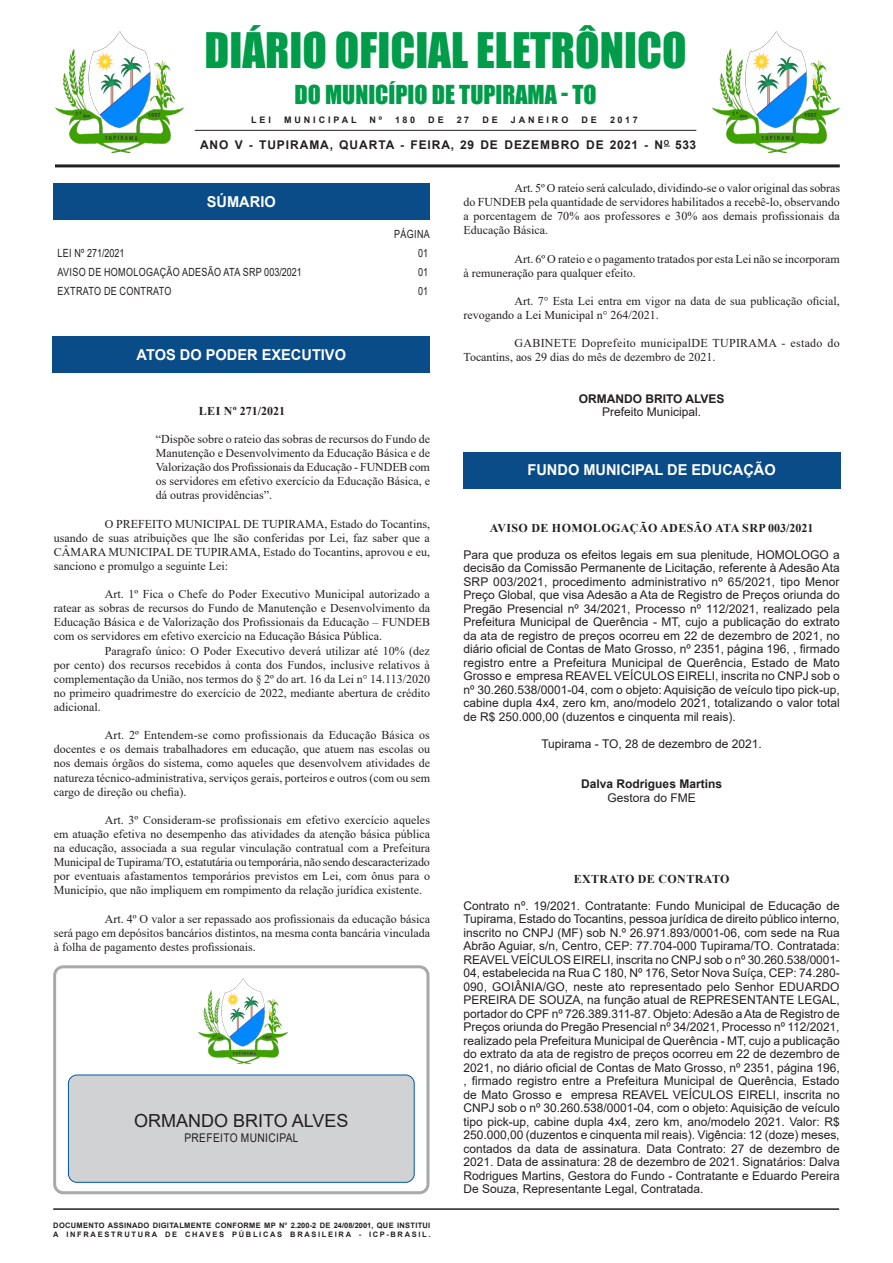
<style>
.page{position:relative;width:893px;height:1263px;background:#fff}
.page>*{position:absolute;margin:0;border:0;box-sizing:border-box;transform-origin:0 0}
.t1{font:45px "Impact";color:#009c4a}
.t2{font:24px "Impact";color:#009c4a}
.t3{font:18px "Arial";color:#231f20}
.Chancela{font:700 15px "Arial";color:#fff}
.SEM_PARAGRAFO{font:12px/13.5px "Arial";color:#231f20;text-align:justify}
.CORPO_DE_TEXTO{font:12px/14.1px "Times New Roman";color:#231f20;text-align:justify}
.EMENTA{font:12px/14.1px "Times New Roman";color:#231f20;text-align:justify}
.CORPO_DE_TEXTO-2{font:12px/14.1px "Times New Roman";letter-spacing:.02em;color:#231f20}
.TITULOS{font:700 12px "Times New Roman";letter-spacing:.035em;color:#231f20}
.NOME{font:700 12px "Arial";letter-spacing:.08em;color:#231f20}
.NOME-2{font:700 12px "Arial";letter-spacing:.005em;color:#231f20}
.CIDADE{font:12px "Arial";color:#231f20}
.CARGO{font:12px "Arial";color:#231f20}
.SEM_PARAGRAFO-2{font:12px "Arial";letter-spacing:.035em;color:#231f20;scale:.85 1}
.TITULOS-2{font:700 12px "Times New Roman";color:#231f20}
.Sumario{font:11.25px "Arial";letter-spacing:.035em;color:#231f20;scale:.8 1}
.Sumario-2{font:11.25px "Arial";color:#231f20;scale:.8 1}
.t4{font:700 9px "Arial";letter-spacing:.325em;color:#231f20}
.t5{font:700 7.5px "Arial";letter-spacing:.04em;color:#231f20}
.t6{font:700 7.5px "Arial";letter-spacing:.225em;color:#231f20}
</style>
<div class="page">
<hr style="left:53px;top:1208px;width:786px;height:2px;background:#231f20">
<hr style="left:55px;top:164px;width:785px;height:3px;background:#231f20">
<hr style="left:195px;top:130px;width:501px;height:1px;background:#231f20">
<img style="left:712px;top:31px;width:128px;height:121px">
<img style="left:56px;top:31px;width:127px;height:121px">
<div style="left:53px;top:184px;width:376px;height:36px;background:#094c88"></div>
<div style="left:53px;top:336px;width:377px;height:36px;background:#094c88"></div>
<div style="left:53px;top:965px;width:376px;height:229px;border:3px solid #a8a9ad;border-radius:9px"></div>
<div style="left:68px;top:1075px;width:346px;height:107px;background:#d1d2d4;border-radius:9px"></div>
<div style="left:68px;top:1075px;width:346px;height:107px;border:1px solid #0057a8;border-radius:9px"></div>
<img style="left:199px;top:978px;width:89px;height:86px">
<div style="left:463px;top:452px;width:377px;height:36px;background:#094c88"></div>
<p class="t1" style="left:205px;top:16px;width:483px">DIÁRIO OFICIAL ELETRÔNICO</p>
<p class="t2" style="left:294px;top:76px;width:304px">DO MUNICÍPIO DE TUPIRAMA - TO</p>
<p class="t4" style="left:251px;top:114px;width:21px">LEI</p>
<p class="t4" style="left:284px;top:114px;width:74px">MUNICIPAL</p>
<p class="t4" style="left:370px;top:114px;width:14px">N º</p>
<p class="t4" style="left:395px;top:114px;width:22px">180</p>
<p class="t4" style="left:428px;top:114px;width:17px">D E</p>
<p class="t4" style="left:457px;top:114px;width:14px">2 7</p>
<p class="t4" style="left:482px;top:114px;width:17px">D E</p>
<p class="t4" style="left:511px;top:114px;width:59px">JANEIRO</p>
<p class="t4" style="left:582px;top:114px;width:17px">D E</p>
<p class="t4" style="left:610px;top:114px;width:29px">2017</p>
<p class="NOME" style="left:200px;top:137px;width:498px">ANO V - TUPIRAMA, QUARTA - FEIRA, 29 DE DEZEMBRO DE 2021 - N<sup>O</sup> 533</p>
<p class="Chancela" style="left:207px;top:191px;width:70px">SÚMARIO</p>
<p class="Sumario" style="left:394px;top:226px;width:46px">PÁGINA</p>
<p class="Sumario-2" style="left:58px;top:245px;width:85px">LEI Nº 271/2021</p>
<p class="Sumario" style="left:418px;top:245px;width:14px">01</p>
<p class="Sumario" style="left:58px;top:264px;width:307px">AVISO DE HOMOLOGAÇÃO ADESÃO ATA SRP 003/2021</p>
<p class="Sumario" style="left:418px;top:264px;width:14px">01</p>
<p class="Sumario" style="left:58px;top:283px;width:144px">EXTRATO DE CONTRATO</p>
<p class="Sumario" style="left:418px;top:283px;width:14px">01</p>
<p class="Chancela" style="left:137px;top:344px;width:211px">ATOS DO PODER EXECUTIVO</p>
<p class="TITULOS-2" style="left:199px;top:402px;width:88px">LEI Nº 271/2021</p>
<p class="EMENTA" style="left:156px;top:432px;width:276px">“Dispõe sobre o rateio das sobras de recursos do Fundo de Manutenção e Desenvolvimento da Educação Básica e de Valorização dos Profissionais da Educação - FUNDEB com os servidores em efetivo exercício da Educação Básica, e dá outras providências”.</p>
<p class="CORPO_DE_TEXTO" style="left:54px;top:516px;width:378px;text-indent:51px">O PREFEITO MUNICIPAL DE TUPIRAMA, Estado do Tocantins, usando de suas atribuições que lhe são conferidas por Lei, faz saber que a CÂMARA MUNICIPAL DE TUPIRAMA, Estado do Tocantins, aprovou e eu, sanciono e promulgo a seguinte Lei:</p>
<p class="CORPO_DE_TEXTO" style="left:54px;top:587px;width:378px;text-indent:51px">Art. 1º Fica o Chefe do Poder Executivo Municipal autorizado a ratear as sobras de recursos do Fundo de Manutenção e Desenvolvimento da Educação Básica e de Valorização dos Profissionais da Educação – FUNDEB com os servidores em efetivo exercício na Educação Básica Pública.</p>
<p class="CORPO_DE_TEXTO" style="left:54px;top:643px;width:378px;text-indent:51px">Paragrafo único: O Poder Executivo deverá utilizar até 10% (dez por cento) dos recursos recebidos à conta dos Fundos, inclusive relativos à complementação da União, nos termos do § 2º do art. 16 da Lei n° 14.113/2020 no primeiro quadrimestre do exercício de 2022, mediante abertura de crédito adicional.</p>
<p class="CORPO_DE_TEXTO" style="left:54px;top:728px;width:378px;text-indent:51px">Art. 2º Entendem-se como profissionais da Educação Básica os docentes e os demais trabalhadores em educação, que atuem nas escolas ou nos demais órgãos do sistema, como aqueles que desenvolvem atividades de natureza técnico-administrativa, serviços gerais, porteiros e outros (com ou sem cargo de direção ou chefia).</p>
<p class="CORPO_DE_TEXTO" style="left:54px;top:812px;width:378px;text-indent:51px">Art. 3º Consideram-se profissionais em efetivo exercício aqueles em atuação efetiva no desempenho das atividades da atenção básica pública na educação, associada a sua regular vinculação contratual com a Prefeitura Municipal de Tupirama/TO, estatutária ou temporária, não sendo descaracterizado por eventuais afastamentos temporários previstos em Lei, com ônus para o Município, que não impliquem em rompimento da relação jurídica existente.</p>
<p class="CORPO_DE_TEXTO" style="left:54px;top:911px;width:378px;text-indent:51px">Art. 4º O valor a ser repassado aos profissionais da educação básica será pago em depósitos bancários distintos, na mesma conta bancária vinculada à folha de pagamento destes profissionais.</p>
<p class="t3" style="left:134px;top:1108px;width:216px">ORMANDO BRITO ALVES</p>
<p class="SEM_PARAGRAFO-2" style="left:184px;top:1130px;width:136px">PREFEITO MUNICIPAL</p>
<p class="t5" style="left:53px;top:1220px;width:379px">DOCUMENTO ASSINADO DIGITALMENTE CONFORME MP N° 2.200-2 DE 24/08/2001, QUE INSTITUI</p>
<p class="t6" style="left:53px;top:1229px;width:379px">A INFRAESTRUTURA DE CHAVES PÚBLICAS BRASILEIRA - ICP-BRASIL.</p>
<p class="CORPO_DE_TEXTO" style="left:463px;top:181px;width:378px;text-indent:51px">Art. 5º O rateio será calculado, dividindo-se o valor original das sobras do FUNDEB pela quantidade de servidores habilitados a recebê-lo, observando a porcentagem de 70% aos professores e 30% aos demais profissionais da Educação Básica.</p>
<p class="CORPO_DE_TEXTO" style="left:463px;top:251px;width:378px;text-indent:51px">Art. 6º O rateio e o pagamento tratados por esta Lei não se incorporam à remuneração para qualquer efeito.</p>
<p class="CORPO_DE_TEXTO" style="left:463px;top:293px;width:378px;text-indent:51px">Art. 7° Esta Lei entra em vigor na data de sua publicação oficial, revogando a Lei Municipal n° 264/2021.</p>
<p class="CORPO_DE_TEXTO-2" style="left:463px;top:336px;width:378px;text-indent:51px">GABINETE Doprefeito municipalDE TUPIRAMA - estado do<br>Tocantins, aos 29 dias do mês de dezembro de 2021.</p>
<p class="NOME-2" style="left:579px;top:390px;width:147px">ORMANDO BRITO ALVES</p>
<p class="CARGO" style="left:602px;top:404px;width:100px">Prefeito Municipal.</p>
<p class="Chancela" style="left:527px;top:460px;width:250px">FUNDO MUNICIPAL DE EDUCAÇÃO</p>
<p class="TITULOS" style="left:490px;top:519px;width:325px">AVISO DE HOMOLOGAÇÃO ADESÃO ATA SRP 003/2021</p>
<p class="SEM_PARAGRAFO" style="left:463px;top:548px;width:378px">Para que produza os efeitos legais em sua plenitude, HOMOLOGO a decisão da Comissão Permanente de Licitação, referente à Adesão Ata SRP 003/2021, procedimento administrativo nº 65/2021, tipo Menor Preço Global, que visa Adesão a Ata de Registro de Preços oriunda do Pregão Presencial nº 34/2021, Processo nº 112/2021, realizado pela Prefeitura Municipal de Querência - MT, cujo a publicação do extrato da ata de registro de preços ocorreu em 22 de dezembro de 2021, no diário oficial de Contas de Mato Grosso, nº 2351, página 196, , firmado registro entre a Prefeitura Municipal de Querência, Estado de Mato Grosso e empresa REAVEL VEÍCULOS EIRELI, inscrita no CNPJ sob o nº 30.260.538/0001-04, com o objeto: Aquisição de veículo tipo pick-up, cabine dupla 4x4, zero km, ano/modelo 2021, totalizando o valor total de R$ 250.000,00 (duzentos e cinquenta mil reais).</p>
<p class="CIDADE" style="left:541px;top:735px;width:222px">Tupirama - TO, 28 de dezembro de 2021.</p>
<p class="NOME-2" style="left:581px;top:775px;width:142px">Dalva Rodrigues Martins</p>
<p class="CARGO" style="left:608px;top:789px;width:90px">Gestora do FME</p>
<p class="TITULOS" style="left:574px;top:870px;width:157px">EXTRATO DE CONTRATO</p>
<p class="SEM_PARAGRAFO" style="left:463px;top:899px;width:378px">Contrato nº. 19/2021. Contratante: Fundo Municipal de Educação de Tupirama, Estado do Tocantins, pessoa jurídica de direito público interno, inscrito no CNPJ (MF) sob N.º 26.971.893/0001-06, com sede na Rua Abrão Aguiar, s/n, Centro, CEP: 77.704-000 Tupirama/TO. Contratada:<br>REAVEL VEÍCULOS EIRELI, inscrita no CNPJ sob o nº 30.260.538/0001- 04, estabelecida na Rua C 180, Nº 176, Setor Nova Suíça, CEP: 74.280- 090, GOIÂNIA/GO, neste ato representado pelo Senhor EDUARDO PEREIRA DE SOUZA, na função atual de REPRESENTANTE LEGAL, portador do CPF nº 726.389.311-87. Objeto: Adesão a Ata de Registro de Preços oriunda do Pregão Presencial nº 34/2021, Processo nº 112/2021, realizado pela Prefeitura Municipal de Querência - MT, cujo a publicação do extrato da ata de registro de preços ocorreu em 22 de dezembro de 2021, no diário oficial de Contas de Mato Grosso, nº 2351, página 196, , firmado registro entre a Prefeitura Municipal de Querência, Estado de Mato Grosso e empresa REAVEL VEÍCULOS EIRELI, inscrita no CNPJ sob o nº 30.260.538/0001-04, com o objeto: Aquisição de veículo tipo pick-up, cabine dupla 4x4, zero km, ano/modelo 2021. Valor: R$ 250.000,00 (duzentos e cinquenta mil reais). Vigência: 12 (doze) meses, contados da data de assinatura. Data Contrato: 27 de dezembro de 2021. Data de assinatura: 28 de dezembro de 2021. Signatários: Dalva Rodrigues Martins, Gestora do Fundo - Contratante e Eduardo Pereira De Souza, Representante Legal, Contratada.</p>
</div>
